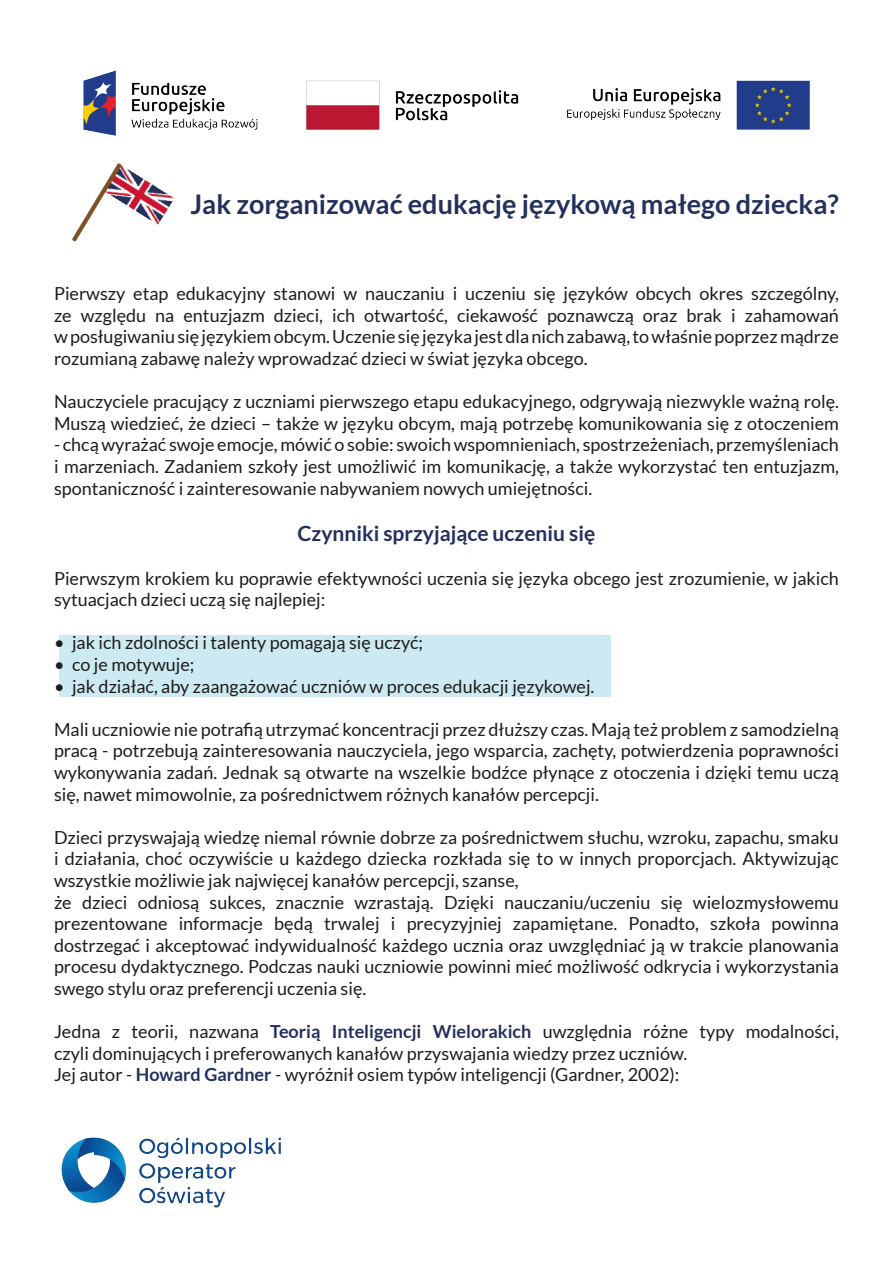
<style>
.page{position:relative;width:893px;height:1263px;background:#fff}
.page>*{position:absolute;margin:0;border:0;box-sizing:border-box;transform-origin:0 0}
.Nagłówek{font:700 27px "Lato";color:#232f5d}
.Nagłówek-2{font:700 21px "Lato";color:#232f5d}
.Treść{font:18px/21.6px "Lato";color:#1d1d1b;text-align:justify}
.s1{font-weight:700;color:#232f5d}
</style>
<div class="page">
<img style="left:61px;top:1137px;width:220px;height:71px">
<img style="left:83px;top:70px;width:727px;height:66px">
<div style="left:60px;top:635px;width:551px;height:61px;background:#cdeaf2"></div>
<img style="left:72px;top:164px;width:102px;height:78px">
<p class="Nagłówek" style="left:191px;top:188px;width:650px">Jak zorganizować edukację językową małego dziecka?</p>
<p class="Treść" style="left:54px;top:283px;width:786px">Pierwszy etap edukacyjny stanowi w nauczaniu i uczeniu się języków obcych okres szczególny, ze względu na entuzjazm dzieci, ich otwartość, ciekawość poznawczą oraz brak i zahamowań w posługiwaniu się językiem obcym. Uczenie się języka jest dla nich zabawą, to właśnie poprzez mądrze rozumianą zabawę należy wprowadzać dzieci w świat języka obcego.</p>
<p class="Treść" style="left:54px;top:391px;width:786px">Nauczyciele pracujący z uczniami pierwszego etapu edukacyjnego, odgrywają niezwykle ważną rolę.<br>Muszą wiedzieć, że dzieci – także w języku obcym, mają potrzebę komunikowania się z otoczeniem</p>
<p class="Treść" style="left:54px;top:434px;width:786px">- chcą wyrażać swoje emocje, mówić o sobie: swoich wspomnieniach, spostrzeżeniach, przemyśleniach i marzeniach. Zadaniem szkoły jest umożliwić im komunikację, a także wykorzystać ten entuzjazm, spontaniczność i zainteresowanie nabywaniem nowych umiejętności.</p>
<p class="Nagłówek-2" style="left:297px;top:522px;width:299px">Czynniki sprzyjające uczeniu się</p>
<p class="Treść" style="left:54px;top:567px;width:786px">Pierwszym krokiem ku poprawie efektywności uczenia się języka obcego jest zrozumienie, w jakich sytuacjach dzieci uczą się najlepiej:</p>
<p class="Treść" style="left:54px;top:632px;width:371px">• jak ich zdolności i talenty pomagają się uczyć;</p>
<p class="Treść" style="left:54px;top:653px;width:142px">• co je motywuje;</p>
<p class="Treść" style="left:54px;top:675px;width:542px">• jak działać, aby zaangażować uczniów w proces edukacji językowej.</p>
<p class="Treść" style="left:54px;top:718px;width:786px">Mali uczniowie nie potrafią utrzymać koncentracji przez dłuższy czas. Mają też problem z samodzielną pracą - potrzebują zainteresowania nauczyciela, jego wsparcia, zachęty, potwierdzenia poprawności wykonywania zadań. Jednak są otwarte na wszelkie bodźce płynące z otoczenia i dzięki temu uczą się, nawet mimowolnie, za pośrednictwem różnych kanałów percepcji.</p>
<p class="Treść" style="left:54px;top:826px;width:786px">Dzieci przyswajają wiedzę niemal równie dobrze za pośrednictwem słuchu, wzroku, zapachu, smaku i działania, choć oczywiście u każdego dziecka rozkłada się to w innych proporcjach. Aktywizując wszystkie możliwie jak najwięcej kanałów percepcji, szanse,</p>
<p class="Treść" style="left:54px;top:891px;width:786px">że dzieci odniosą sukces, znacznie wzrastają. Dzięki nauczaniu/uczeniu się wielozmysłowemu prezentowane informacje będą trwalej i precyzyjniej zapamiętane. Ponadto, szkoła powinna dostrzegać i akceptować indywidualność każdego ucznia oraz uwzględniać ją w trakcie planowania procesu dydaktycznego. Podczas nauki uczniowie powinni mieć możliwość odkrycia i wykorzystania swego stylu oraz preferencji uczenia się.</p>
<p class="Treść" style="left:54px;top:1021px;width:786px">Jedna z teorii, nazwana <span class="s1">Teorią Inteligencji Wielorakich</span> uwzględnia różne typy modalności, czyli dominujących i preferowanych kanałów przyswajania wiedzy przez uczniów.</p>
<p class="Treść" style="left:54px;top:1064px;width:627px">Jej autor - <span class="s1">Howard Gardner</span> - wyróżnił osiem typów inteligencji (Gardner, 2002):</p>
</div>
